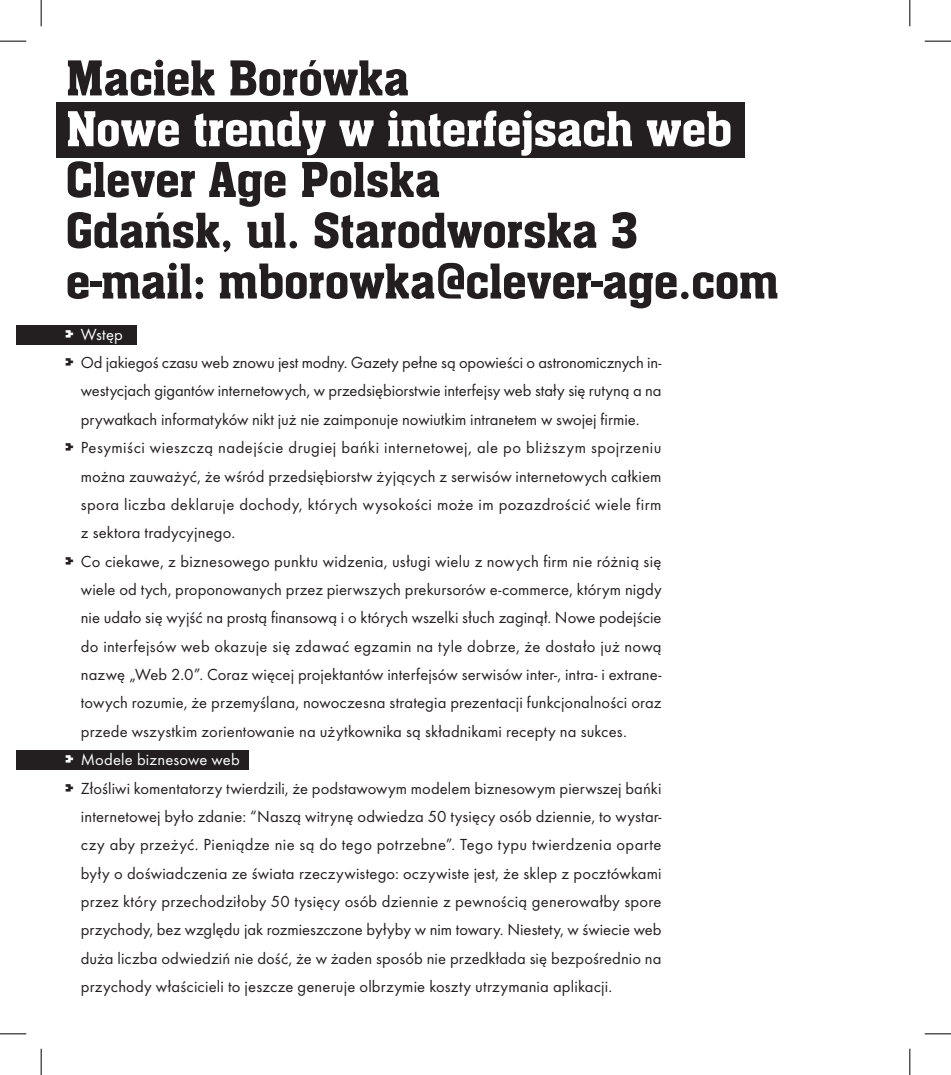
<style>
.page{position:relative;width:951px;height:1075px;background:#fff}
.page>*{position:absolute;margin:0;border:0;box-sizing:border-box;transform-origin:0 0}
.t1{font:500 52.5px/50.8px "Aachen DCE";color:#231f20}
.t2{font:500 52.5px "Aachen DCE";color:#fff}
.t3{font:24.5px "Genetica Bold PL";color:#231f20}
.t4{font:24.5px "Genetica Bold PL";color:#fff}
.t5{font:16.62px/28.3px "Futura TCE";letter-spacing:.01em;color:#231f20}
.t6{font:16.62px "Futura TCE";letter-spacing:.01em;color:#fff}
</style>
<div class="page">
<div style="left:16px;top:750px;width:232px;height:20px;background:#231f20"></div>
<div style="left:16px;top:325px;width:121px;height:20px;background:#231f20"></div>
<div style="left:56px;top:103px;width:688px;height:55px;background:#231f20"></div>
<svg style="left:0;top:41px;width:26px;height:1px"></svg>
<svg style="left:924px;top:41px;width:26px;height:1px"></svg>
<svg style="left:0;top:1033px;width:26px;height:1px"></svg>
<svg style="left:924px;top:1033px;width:26px;height:1px"></svg>
<svg style="left:41px;top:0;width:1px;height:26px"></svg>
<svg style="left:41px;top:1048px;width:1px;height:26px"></svg>
<svg style="left:909px;top:0;width:1px;height:26px"></svg>
<svg style="left:909px;top:1048px;width:1px;height:26px"></svg>
<h1 class="t1" style="left:66px;top:53px;width:344px">Maciek Borówka</h1>
<h1 class="t2" style="left:66px;top:99px;width:667px">Nowe trendy w interfejsach web</h1>
<h1 class="t1" style="left:66px;top:155px;width:714px">Clever Age Polska<br>Gdańsk, ul. Starodworska 3 e-mail: mborowka@clever-age.com</h1>
<p class="t6" style="left:81px;top:324px;width:44px">Wstęp</p>
<p class="t5" style="left:81px;top:348px;width:582px">Od jakiegoś czasu web znowu jest modny. Gazety pełne są opowieści o astronomicznych in&shy;westycjach gigantów internetowych, w przedsiębiorstwie interfejsy web stały się rutyną a na prywatkach informatyków nikt już nie zaimponuje nowiutkim intranetem w swojej firmie.<br>Pesymiści wieszczą nadejście drugiej bańki internetowej, ale po bliższym spojrzeniu można zauważyć, że wśród przedsiębiorstw żyjących z serwisów internetowych całkiem spora liczba deklaruje dochody, których wysokości może im pozazdrościć wiele firm z sektora tradycyjnego.<br>Co ciekawe, z biznesowego punktu widzenia, usługi wielu z nowych firm nie różnią się wiele od tych, proponowanych przez pierwszych prekursorów e-commerce, którym nigdy nie udało się wyjść na prostą finansową i o których wszelki słuch zaginął. Nowe podejście do interfejsów web okazuje się zdawać egzamin na tyle dobrze, że dostało już nową nazwę „Web 2.0”. Coraz więcej projektantów interfejsów serwisów inter-, intra- i extrane&shy;towych rozumie, że przemyślana, nowoczesna strategia prezentacji funkcjonalności oraz przede wszystkim zorientowanie na użytkownika są składnikami recepty na sukces.</p>
<p class="t6" style="left:81px;top:749px;width:160px">Modele biznesowe web</p>
<p class="t5" style="left:81px;top:773px;width:582px;text-align:justify">Złośliwi komentatorzy twierdzili, że podstawowym modelem biznesowym pierwszej bańki internetowej było zdanie: “Naszą witrynę odwiedza 50 tysięcy osób dziennie, to wystar&shy;czy aby przeżyć. Pieniądze nie są do tego potrzebne”. Tego typu twierdzenia oparte były o doświadczenia ze świata rzeczywistego: oczywiste jest, że sklep z pocztówkami przez który przechodziłoby 50 tysięcy osób dziennie z pewnością generowałby spore przychody, bez względu jak rozmieszczone byłyby w nim towary. Niestety, w świecie web duża liczba odwiedziń nie dość, że w żaden sposób nie przedkłada się bezpośrednio na przychody właścicieli to jeszcze generuje olbrzymie koszty utrzymania aplikacji.</p>
<h2 class="t4" style="left:66px;top:317px;width:11px">&gt;</h2>
<h2 class="t3" style="left:66px;top:346px;width:11px">&gt;</h2>
<h2 class="t3" style="left:66px;top:431px;width:11px">&gt;</h2>
<h2 class="t3" style="left:66px;top:544px;width:11px">&gt;</h2>
<h2 class="t4" style="left:66px;top:743px;width:11px">&gt;</h2>
<h2 class="t3" style="left:66px;top:771px;width:11px">&gt;</h2>
</div>
